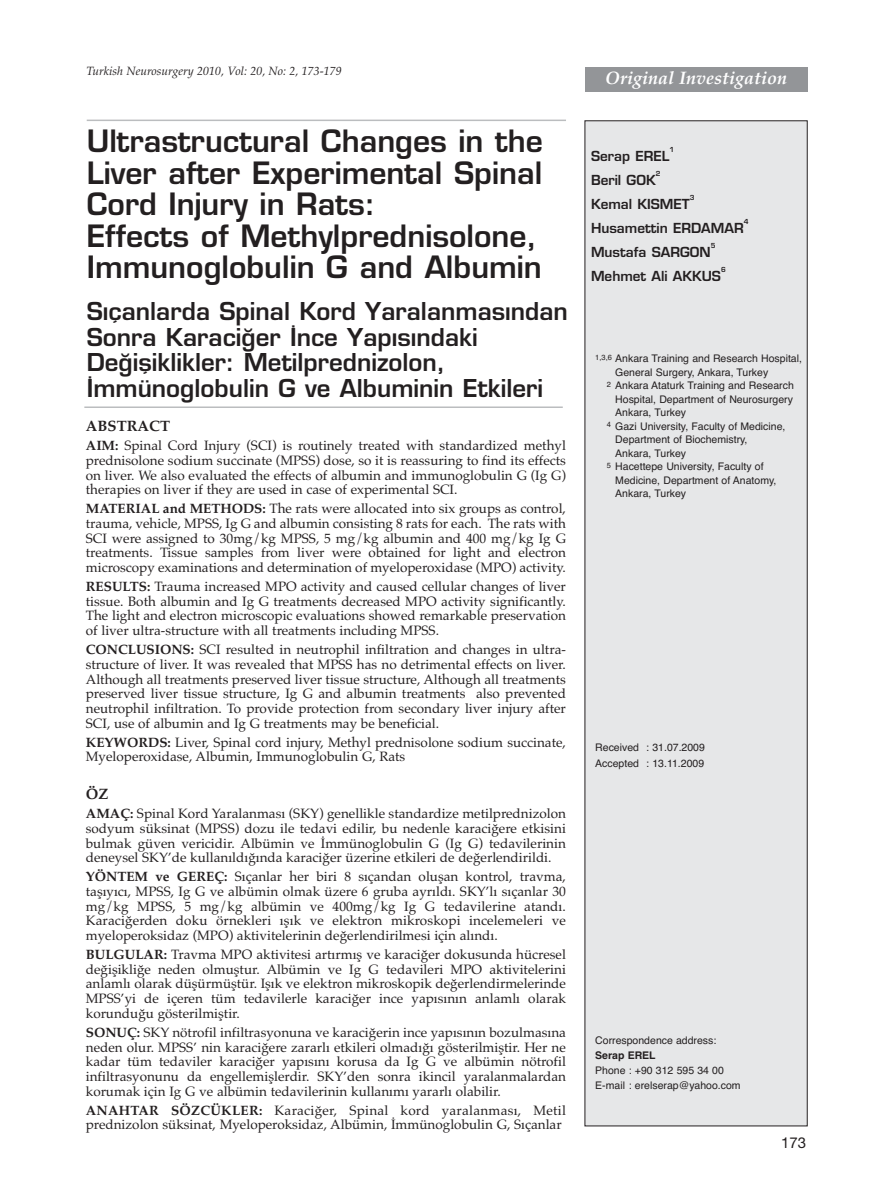
<style>
.page{position:relative;width:893px;height:1191px;background:#fff}
.page>*{position:absolute;margin:0;border:0;box-sizing:border-box;transform-origin:0 0}
.t1{font:600 30px/31.5px "Eurostile";color:#231f20}
.t2{font:600 24px/25.5px "Eurostile";color:#231f20}
.t3{font:italic 700 18px "Palatino TU";color:#fff}
.t4{font:700 15px "Palatino TU";color:#231f20}
.t5{font:15px "Helvetica Neue";color:#231f20}
.t6{font:13.5px/14.7px "Palatino TU";color:#231f20;text-align:justify}
.t7{font:600 13.5px "Eurostile";color:#231f20}
.t8{font:italic 12px "Palatino TU";color:#231f20}
.t9{font:10.5px/16.5px "Helvetica TU";color:#231f20}
.t10{font:700 10.5px "Helvetica TU";color:#231f20}
.t11{font:600 6.75px "Eurostile";color:#231f20}
.s1{font-weight:700}
</style>
<div class="page">
<div style="left:585px;top:121px;width:222px;height:1004px;background:#e6e7e8"></div>
<div style="left:584px;top:120px;width:224px;height:1006px;border:1px solid #231f20"></div>
<hr style="left:84px;top:406px;width:479px;height:2px;background:#bbbdbf">
<hr style="left:87px;top:120px;width:479px;height:1px;background:#bbbdbf">
<div style="left:585px;top:68px;width:222px;height:24px;background:#939598"></div>
<p class="t8" style="left:86px;top:66px;width:257px">Turkish Neurosurgery 2010, Vol: 20, No: 2, 173-179</p>
<h1 class="t1" style="left:87px;top:128px;width:458px">Ultrastructural Changes in the<br>Liver after Experimental Spinal<br>Cord Injury in Rats:<br>Effects of Methylprednisolone,<br>Immunoglobulin G and Albumin</h1>
<h2 class="t2" style="left:87px;top:301px;width:483px">S›çanlarda Spinal Kord Yaralanmas›ndan Sonra Karaci¤er ‹nce Yap›s›ndaki De¤ifliklikler: Metilprednizolon, ‹mmünoglobulin G ve Albuminin Etkileri</h2>
<p class="t4" style="left:86px;top:420px;width:86px">ABSTRACT</p>
<p class="t6" style="left:86px;top:440px;width:482px"><span class="s1">AIM:</span> Spinal Cord Injury (SCI) is routinely treated with standardized methyl prednisolone sodium succinate (MPSS) dose, so it is reassuring to find its effects on liver. We also evaluated the effects of albumin and immunoglobulin G (Ig G) therapies on liver if they are used in case of experimental SCI.</p>
<p class="t6" style="left:86px;top:503px;width:482px"><span class="s1">MATERIAL and METHODS:</span> The rats were allocated into six groups as control, trauma, vehicle, MPSS, Ig G and albumin consisting 8 rats for each. The rats with SCI were assigned to 30mg/kg MPSS, 5 mg/kg albumin and 400 mg/kg Ig G treatments. Tissue samples from liver were obtained for light and electron microscopy examinations and determination of myeloperoxidase (MPO) activity.</p>
<p class="t6" style="left:86px;top:580px;width:482px"><span class="s1">RESULTS:</span> Trauma increased MPO activity and caused cellular changes of liver tissue. Both albumin and Ig G treatments decreased MPO activity significantly.<br>The light and electron microscopic evaluations showed remarkable preservation of liver ultra-structure with all treatments including MPSS.</p>
<p class="t6" style="left:86px;top:644px;width:482px"><span class="s1">CONCLUSIONS:</span> SCI resulted in neutrophil infiltration and changes in ultra&shy;structure of liver. It was revealed that MPSS has no detrimental effects on liver.<br>Although all treatments preserved liver tissue structure, Although all treatments preserved liver tissue structure, Ig G and albumin treatments also prevented neutrophil infiltration. To provide protection from secondary liver injury after SCI, use of albumin and Ig G treatments may be beneficial.</p>
<p class="t6" style="left:86px;top:736px;width:482px"><span class="s1">KEYWORDS:</span> Liver, Spinal cord injury, Methyl prednisolone sodium succinate,<br>Myeloperoxidase, Albumin, Immunoglobulin G, Rats</p>
<p class="t4" style="left:86px;top:788px;width:24px">ÖZ</p>
<p class="t6" style="left:86px;top:808px;width:482px"><span class="s1">AMAÇ:</span> Spinal Kord Yaralanması (SKY) genellikle standardize metilprednizolon sodyum süksinat (MPSS) dozu ile tedavi edilir, bu nedenle karaciğere etkisini bulmak güven vericidir. Albümin ve İmmünoglobulin G (Ig G) tedavilerinin deneysel SKY’de kullanıldığında karaciğer üzerine etkileri de değerlendirildi.</p>
<p class="t6" style="left:86px;top:871px;width:482px"><span class="s1">YÖNTEM ve GEREÇ:</span> Sıçanlar her biri 8 sıçandan oluşan kontrol, travma, taşıyıcı, MPSS, Ig G ve albümin olmak üzere 6 gruba ayrıldı. SKY’lı sıçanlar 30 mg/kg MPSS, 5 mg/kg albümin ve 400mg/kg Ig G tedavilerine atandı.<br>Karaciğerden doku örnekleri ışık ve elektron mikroskopi incelemeleri ve myeloperoksidaz (MPO) aktivitelerinin değerlendirilmesi için alındı.</p>
<p class="t6" style="left:86px;top:948px;width:482px"><span class="s1">BULGULAR:</span> Travma MPO aktivitesi artırmış ve karaciğer dokusunda hücresel değişikliğe neden olmuştur. Albümin ve Ig G tedavileri MPO aktivitelerini anlamlı olarak düşürmüştür. Işık ve elektron mikroskopik değerlendirmelerinde MPSS’yi de içeren tüm tedavilerle karaciğer ince yapısının anlamlı olarak korunduğu gösterilmiştir.</p>
<p class="t6" style="left:86px;top:1026px;width:482px"><span class="s1">SONUÇ:</span> SKY nötrofil infiltrasyonuna ve karaciğerin ince yapısının bozulmasına neden olur. MPSS’ nin karaciğere zararlı etkileri olmadığı gösterilmiştir. Her ne kadar tüm tedaviler karaciğer yapısını korusa da Ig G ve albümin nötrofil infiltrasyonunu da engellemişlerdir. SKY’den sonra ikincil yaralanmalardan korumak için Ig G ve albümin tedavilerinin kullanımı yararlı olabilir.</p>
<p class="t6" style="left:86px;top:1104px;width:482px"><span class="s1">ANAHTAR SÖZCÜKLER:</span> Karaciğer, Spinal kord yaralanması, Metil prednizolon süksinat, Myeloperoksidaz, Albümin, İmmünoglobulin G, Sıçanlar</p>
<h3 class="t3" style="left:605px;top:71px;width:183px">Original Investigation</h3>
<p class="t11" style="left:669px;top:147px;width:6px">1</p>
<p class="t7" style="left:591px;top:151px;width:80px">Serap EREL</p>
<p class="t11" style="left:656px;top:171px;width:6px">2</p>
<p class="t7" style="left:591px;top:199px;width:100px">Kemal KISMET</p>
<p class="t7" style="left:591px;top:175px;width:66px">Beril GOK</p>
<p class="t11" style="left:690px;top:195px;width:6px">3</p>
<p class="t7" style="left:591px;top:223px;width:154px">Husamettin ERDAMAR</p>
<p class="t11" style="left:744px;top:219px;width:6px">4</p>
<p class="t11" style="left:711px;top:243px;width:6px">5</p>
<p class="t7" style="left:591px;top:271px;width:132px">Mehmet Ali AKKUS</p>
<p class="t7" style="left:591px;top:247px;width:121px">Mustafa SARGON</p>
<p class="t11" style="left:721px;top:267px;width:6px">6</p>
<p class="t9" style="left:595px;top:351px;width:208px"><sup>1,3,6</sup> Ankara Training and Research Hospital,</p>
<p class="t9" style="left:615px;top:365px;width:155px">General Surgery, Ankara, Turkey</p>
<p class="t9" style="left:607px;top:378px;width:189px"><sup>2</sup> Ankara Ataturk Training and Research</p>
<p class="t9" style="left:615px;top:392px;width:179px">Hospital, Department of Neurosurgery</p>
<p class="t9" style="left:615px;top:405px;width:72px">Ankara, Turkey</p>
<p class="t9" style="left:607px;top:419px;width:180px"><sup>4</sup> Gazi University, Faculty of Medicine,</p>
<p class="t9" style="left:615px;top:432px;width:134px">Department of Biochemistry,</p>
<p class="t9" style="left:615px;top:446px;width:72px">Ankara, Turkey</p>
<p class="t9" style="left:607px;top:459px;width:158px"><sup>5</sup> Hacettepe University, Faculty of</p>
<p class="t9" style="left:615px;top:473px;width:163px">Medicine, Department of Anatomy,</p>
<p class="t9" style="left:615px;top:486px;width:72px">Ankara, Turkey</p>
<p class="t9" style="left:595px;top:740px;width:111px">Received : 31.07.2009<br>Accepted : 13.11.2009</p>
<p class="t9" style="left:595px;top:1032px;width:123px">Correspondence address:</p>
<p class="t10" style="left:595px;top:1051px;width:62px">Serap EREL</p>
<p class="t9" style="left:595px;top:1063px;width:147px;line-height:15px">Phone : +90 312 595 34 00<br>E-mail : erelserap@yahoo.com</p>
<p class="t5" style="left:781px;top:1136px;width:27px">173</p>
</div>
